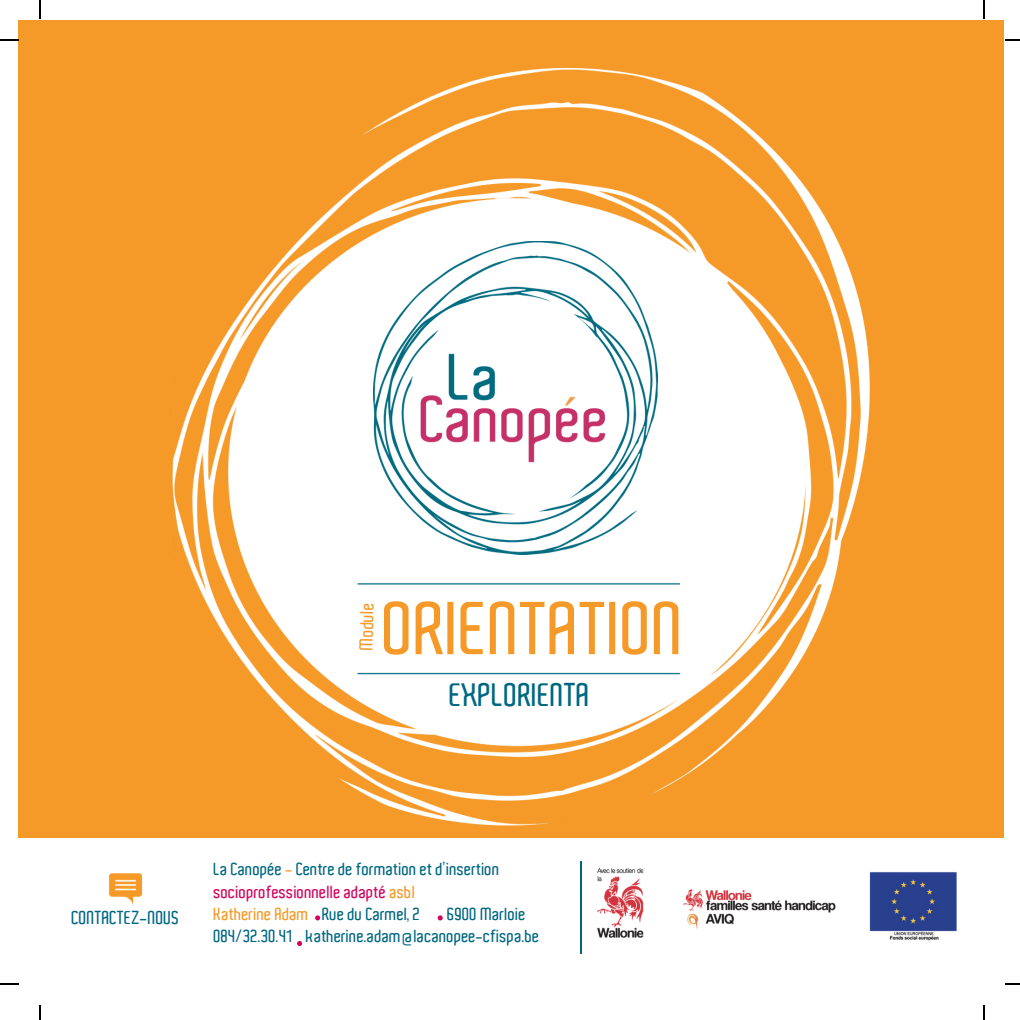
<style>
.page{position:relative;width:1020px;height:1020px;background:#fff}
.page>*{position:absolute;margin:0;border:0;box-sizing:border-box;transform-origin:0 0}
.t1{font:600 72px "Aldo";color:#f59a29}
.t2{font:600 31.5px "Aldo";color:#006881}
.t3{font:600 18px "Aldo";color:#006881}
.t4{font:600 18px "Aldo";color:#f59a29}
.t5{font:600 16.88px/22.3px "Aldo";color:#006881}
.s1{color:#f59a29}
.s2{color:#d3045e}
</style>
<div class="page">
<div style="left:19px;top:20px;width:985px;height:817px;background:#f59a29"></div>
<img style="left:172px;top:69px;width:698px;height:756px">
<div style="left:341px;top:563px;width:356px;height:132px;background:#fff"></div>
<img style="left:374px;top:241px;width:283px;height:313px">
<img style="left:108px;top:873px;width:35px;height:33px">
<hr style="left:580px;top:861px;width:2px;height:92px;background:#006881">
<img style="left:597px;top:867px;width:359px;height:74px">
<svg style="left:315px;top:915px;width:5px;height:5px"></svg>
<svg style="left:438px;top:915px;width:5px;height:5px"></svg>
<svg style="left:297px;top:941px;width:5px;height:5px"></svg>
<svg style="left:39px;top:0;width:2px;height:19px"></svg>
<svg style="left:0;top:39px;width:19px;height:2px"></svg>
<svg style="left:983px;top:0;width:2px;height:19px"></svg>
<svg style="left:1005px;top:39px;width:15px;height:2px"></svg>
<svg style="left:39px;top:1005px;width:2px;height:15px"></svg>
<svg style="left:0;top:983px;width:19px;height:2px"></svg>
<svg style="left:983px;top:1005px;width:2px;height:15px"></svg>
<svg style="left:1005px;top:983px;width:15px;height:2px"></svg>
<p class="t4" style="left:357px;top:649px;width:49px;rotate:-89deg">Module</p>
<h1 class="t1" style="left:384px;top:592px;width:303px">ORIENTATION</h1>
<h2 class="t2" style="left:450px;top:678px;width:143px">EXPLORIENTA</h2>
<p class="t3" style="left:72px;top:909px;width:109px">CONTACTEZ-NOUS</p>
<p class="t5" style="left:214px;top:859px;width:288px">La Canopée <span class="s1">-</span> Centre de formation et d’insertion <span class="s2">socioprofessionnelle adapté</span> <span class="s1">asbl<br>Katherine Adam</span> Rue du Carmel, 2</p>
<p class="t5" style="left:214px;top:903px;width:327px;text-indent:234px">6900 Marloie<br>084/32.30.41 katherine.adam@lacanopee-cfispa.be</p>
</div>
